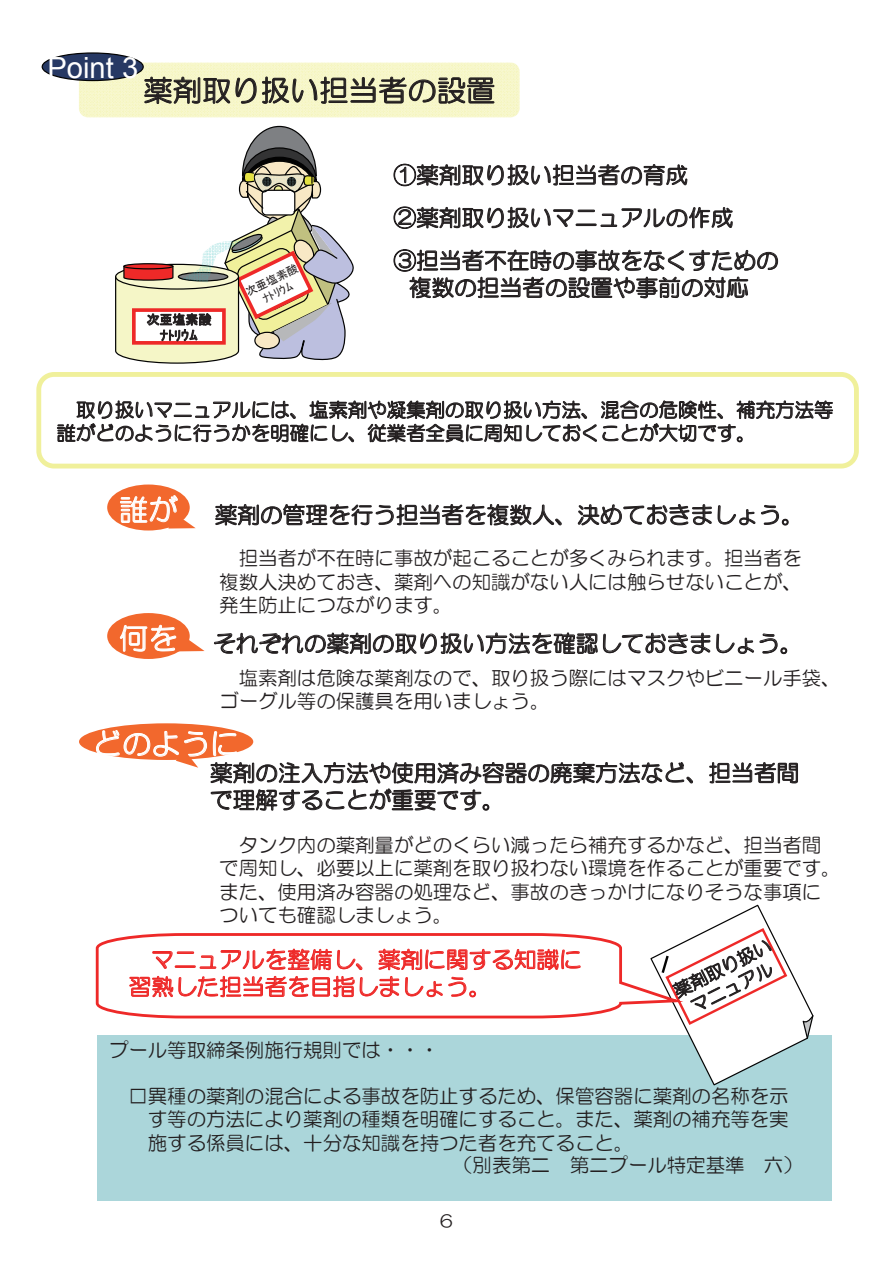
<style>
.page{position:relative;width:893px;height:1263px;background:#fff}
.page>*{position:absolute;margin:0;border:0;box-sizing:border-box;transform-origin:0 0}
.t1{font:29.1px "HG Maru Gothic MPRO";letter-spacing:.005em;color:#231f20}
.t2{font:29.1px "HG Maru Gothic MPRO";letter-spacing:.005em;color:#fff}
.t3{font:29.1px "Arial";color:#fff}
.t4{font:22.65px/42.8px "HG Maru Gothic MPRO";color:#231f20}
.t5{font:22.65px/27.2px "HG Maru Gothic MPRO";color:#ee2928}
.t6{font:19.5px/23.2px "HG Maru Gothic MPRO";color:#231f20}
.t7{font:17.85px/21.6px "HG Maru Gothic MPRO";color:#231f20;text-align:center}
.t8{font:16.95px "HG Maru Gothic MPRO";color:#231f20}
.t9{font:12.9px/15.6px "MS P Gothic";letter-spacing:.005em;color:#231f20;text-align:center}
.t10{font:11.4px/13.6px "MS P Gothic";color:#231f20;text-align:center}
.s1{font-size:29.1px;color:#fff}
</style>
<div class="page">
<svg style="left:394px;top:164px;width:293px;height:22px"></svg>
<svg style="left:394px;top:206px;width:201px;height:23px"></svg>
<div style="left:576px;top:224px;width:20px;height:2px;border:1px solid #231f20"></div>
<svg style="left:601px;top:207px;width:132px;height:21px"></svg>
<svg style="left:394px;top:249px;width:384px;height:50px"></svg>
<div style="left:36px;top:372px;width:823px;height:96px;border:5px solid #f0f09b;border-radius:15px"></div>
<svg style="left:57px;top:400px;width:776px;height:42px"></svg>
<div style="left:97px;top:1035px;width:735px;height:166px;background:#abd6da"></div>
<div style="left:107px;top:484px;width:83px;height:46px;background:#f2682d;border-radius:50%"></div>
<svg style="left:120px;top:484px;width:76px;height:44px"></svg>
<svg style="left:215px;top:504px;width:346px;height:21px"></svg>
<svg style="left:578px;top:504px;width:134px;height:21px"></svg>
<svg style="left:718px;top:505px;width:37px;height:20px"></svg>
<svg style="left:761px;top:505px;width:28px;height:20px"></svg>
<div style="left:107px;top:613px;width:83px;height:46px;background:#f2682d;border-radius:50%"></div>
<svg style="left:120px;top:625px;width:85px;height:27px"></svg>
<svg style="left:214px;top:632px;width:496px;height:22px"></svg>
<svg style="left:716px;top:633px;width:71px;height:21px"></svg>
<div style="left:79px;top:723px;width:174px;height:37px;background:#f2682d;border-radius:50%"></div>
<svg style="left:709px;top:762px;width:89px;height:21px"></svg>
<svg style="left:96px;top:730px;width:597px;height:81px"></svg>
<svg style="left:681px;top:904px;width:133px;height:182px"></svg>
<svg style="left:95px;top:932px;width:596px;height:88px"></svg>
<svg style="left:129px;top:932px;width:451px;height:65px"></svg>
<img style="left:79px;top:62px;width:441px;height:55px">
<svg style="left:144px;top:76px;width:350px;height:28px;background:#b6b595"></svg>
<div style="left:42px;top:53px;width:101px;height:28px;background:#273964;border-radius:50%"></div>
<div style="left:42px;top:52px;width:102px;height:29px;border:1px solid #030303;border-radius:50%"></div>
<svg style="left:115px;top:125px;width:239px;height:239px"></svg>
<div style="left:255px;top:332px;width:24px;height:17px;background:#f8e8c5;border-radius:50%"></div>
<div style="left:254px;top:332px;width:26px;height:17px;border:1px solid #030303;border-radius:50%"></div>
<h1 class="t3" style="left:47px;top:48px;width:92px">Point 3</h1>
<h1 class="t1" style="left:143px;top:76px;width:353px">薬剤取り扱い担当者の設置</h1>
<p class="t9" style="left:147px;top:312px;width:66px">次亜塩素酸ﾅﾄﾘｳﾑ</p>
<p class="t10" style="left:243px;top:286px;width:58px;rotate:-26deg">次亜塩素酸ﾅﾄﾘｳﾑ</p>
<p class="t4" style="left:393px;top:154px;width:387px">①薬剤取り扱い担当者の育成<br>②薬剤取り扱いマニュアルの作成<br>③担当者不在時の事故をなくすための</p>
<p class="t4" style="left:409px;top:266px;width:342px">複数の担当者の設置や事前の対応</p>
<p class="t6" style="left:57px;top:398px;width:778px;text-indent:19px">取り扱いマニュアルには、塩素剤や凝集剤の取り扱い方法、混合の危険性、補充方法等誰がどのように行うかを明確にし、従業者全員に周知しておくことが大切です。</p>
<h1 class="t2" style="left:119px;top:495px;width:60px">誰が</h1>
<p class="t4" style="left:215px;top:493px;width:591px">薬剤の管理を行う担当者を複数人、決めておきましょう。</p>
<p class="t6" style="left:219px;top:547px;width:584px;text-align:justify;text-indent:19px">担当者が不在時に事故が起こることが多くみられます。担当者を複数人決めておき、薬剤への知識がない人には触らせないことが、発生防止につながります。</p>
<p class="t4" style="left:119px;top:622px;width:685px"><span class="s1">何を</span> それぞれの薬剤の取り扱い方法を確認しておきましょう。</p>
<p class="t6" style="left:219px;top:666px;width:623px;text-indent:19px">塩素剤は危険な薬剤なので、取り扱う際にはマスクやビニール手袋、ゴーグル等の保護具を用いましょう。</p>
<h1 class="t2" style="left:93px;top:729px;width:148px">どのように</h1>
<p class="t4" style="left:210px;top:759px;width:591px;line-height:27.2px">薬剤の注入方法や使用済み容器の廃棄方法など、担当者間で理解することが重要です。</p>
<p class="t6" style="left:219px;top:833px;width:623px;text-indent:19px">タンク内の薬剤量がどのくらい減ったら補充するかなど、担当者間で周知し、必要以上に薬剤を取り扱わない環境を作ることが重要です。また、使用済み容器の処理など、事故のきっかけになりそうな事項についても確認しましょう。</p>
<p class="t7" style="left:670px;top:983px;width:108px;rotate:-27deg">薬剤取り扱いマニュアル</p>
<p class="t5" style="left:129px;top:946px;width:455px;text-indent:23px">マニュアルを整備し、薬剤に関する知識に習熟した担当者を目指しましょう。</p>
<p class="t6" style="left:109px;top:1038px;width:332px">プール等取締条例施行規則では・・・</p>
<p class="t6" style="left:128px;top:1084px;width:662px">□異種の薬剤の混合による事故を防止するため、保管容器に薬剤の名称を示</p>
<p class="t6" style="left:148px;top:1108px;width:642px">す等の方法により薬剤の種類を明確にすること。また、薬剤の補充等を実</p>
<p class="t6" style="left:148px;top:1131px;width:487px">施する係員には、十分な知識を持 た者を充てること。</p>
<p class="t6" style="left:453px;top:1153px;width:351px">（別表第二 第二プール特定基準 六）</p>
<p class="t6" style="left:439px;top:1131px;width:21px">つ</p>
<p class="t8" style="left:440px;top:1212px;width:14px">6</p>
</div>
